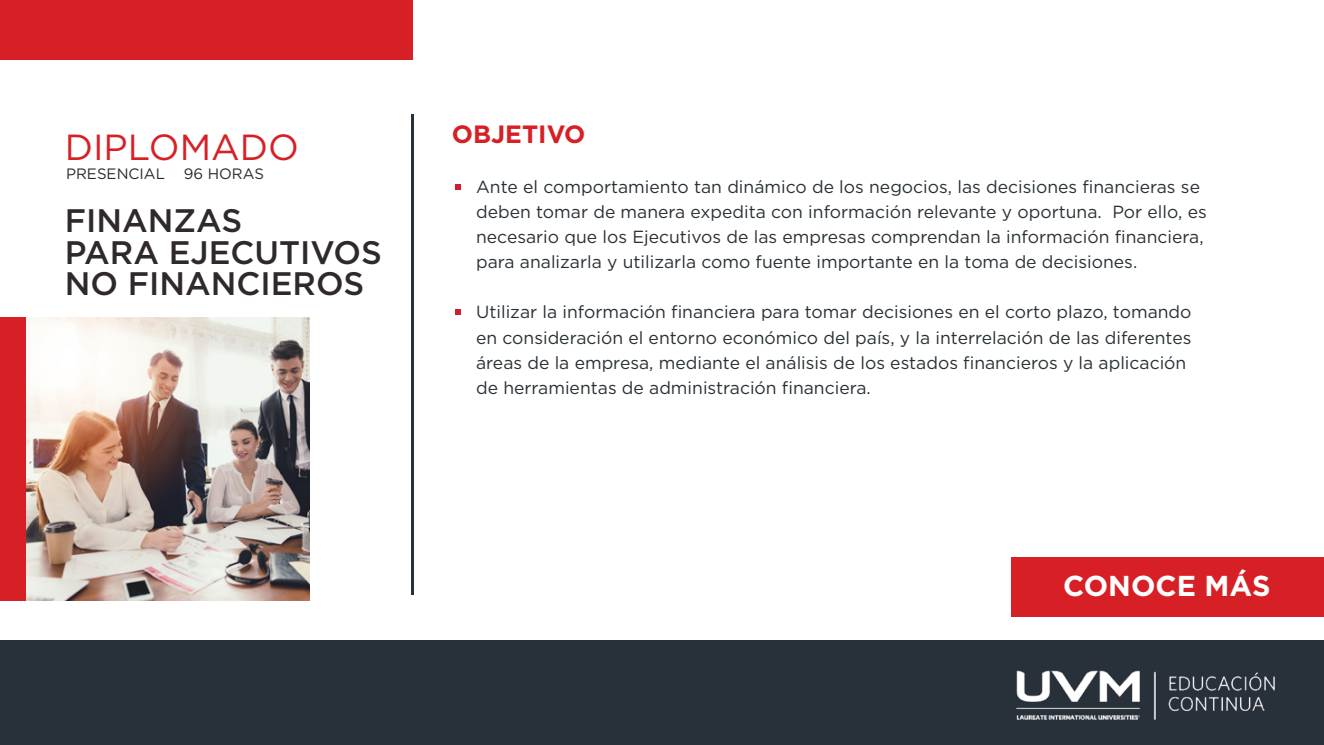
<style>
.page{position:relative;width:1324px;height:745px;background:#fff}
.page>*{position:absolute;margin:0;border:0;box-sizing:border-box;transform-origin:0 0}
.t1{font:36.25px "Gotham";color:#d72025}
.t2{font:500 32.5px/31.2px "Gotham";color:#2f292b}
.t3{font:700 28.75px "Gotham";color:#fff}
.t4{font:700 25px "Gotham";color:#d72025}
.t5{font:17.5px/25px "Gotham";color:#293136}
.t6{font:15px "Gotham";color:#2f292b}
</style>
<div class="page">
<svg style="left:455px;top:184px;width:5px;height:5px"></svg>
<svg style="left:455px;top:309px;width:5px;height:5px"></svg>
<div style="left:0;top:639px;width:1323px;height:105px;background:#28303a"></div>
<hr style="left:411px;top:114px;width:2px;height:480px;background:#293136">
<div style="left:0;top:317px;width:27px;height:283px;background:#d72025"></div>
<div style="left:0;top:0;width:412px;height:59px;background:#d72025"></div>
<div style="left:1011px;top:557px;width:312px;height:59px;background:#d72025"></div>
<img style="left:27px;top:317px;width:283px;height:283px">
<img style="left:984px;top:639px;width:338px;height:81px">
<h1 class="t1" style="left:65px;top:127px;width:236px">DIPLOMADO</h1>
<p class="t6" style="left:66px;top:166px;width:100px">PRESENCIAL</p>
<p class="t6" style="left:184px;top:165px;width:82px">96 HORAS</p>
<h2 class="t2" style="left:65px;top:204px;width:318px">FINANZAS<br>PARA EJECUTIVOS<br>NO FINANCIEROS</h2>
<h3 class="t4" style="left:452px;top:119px;width:135px">OBJETIVO</h3>
<p class="t5" style="left:476px;top:174px;width:732px">Ante el comportamiento tan dinámico de los negocios, las decisiones financieras se deben tomar de manera expedita con información relevante y oportuna. Por ello, es necesario que los Ejecutivos de las empresas comprendan la información financiera, para analizarla y utilizarla como fuente importante en la toma de decisiones.</p>
<p class="t5" style="left:476px;top:299px;width:717px">Utilizar la información financiera para tomar decisiones en el corto plazo, tomando en consideración el entorno económico del país, y la interrelación de las diferentes áreas de la empresa, mediante el análisis de los estados financieros y la aplicación de herramientas de administración financiera.</p>
<h3 class="t3" style="left:1063px;top:569px;width:209px">CONOCE MÁS</h3>
</div>
